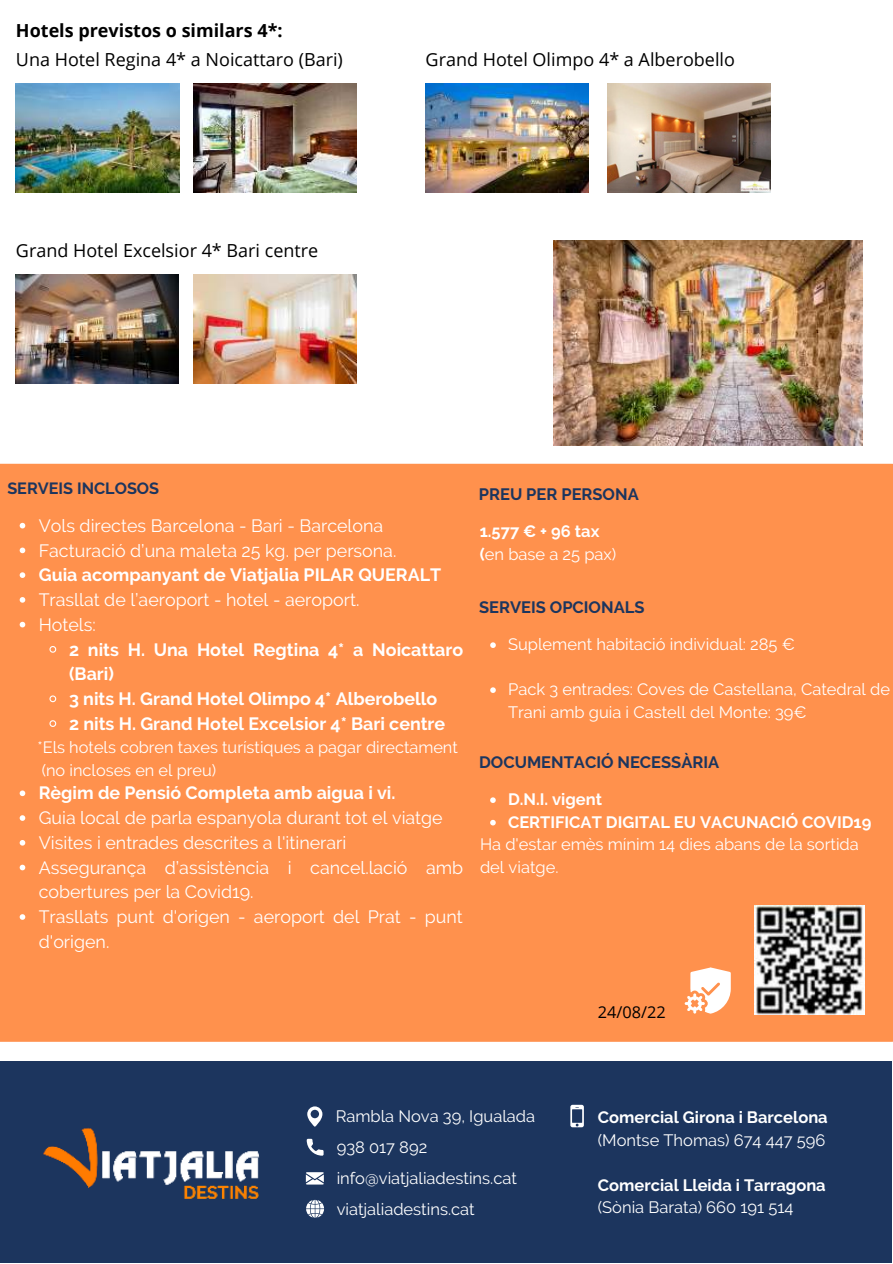
<style>
.page{position:relative;width:893px;height:1264px;background:#fff}
.page>*{position:absolute;margin:0;border:0;box-sizing:border-box;transform-origin:0 0}
.t1{font:18px "Open Sans";color:#000}
.t2{font:700 18px "Open Sans";color:#000}
.t3{font:17.85px/24.8px "Raleway";color:#fff}
.t4{font:700 17.85px/24.8px "Raleway";color:#fff}
.t5{font:16.5px/22.5px "Raleway";color:#fff}
.t6{font:700 16.5px/22.5px "Raleway";color:#fff}
.t7{font:700 16.5px "Raleway";color:#1c355e}
.t8{font:16.35px/22.5px "Raleway";color:#fff}
.t9{font:16.35px "Open Sans";color:#000}
.t10{font:700 16.2px "Raleway";color:#1c355e}
.s1{font-weight:400}
</style>
<div class="page">
<div style="left:0;top:1061px;width:891px;height:201px;background:#1c355e"></div>
<svg style="left:570px;top:1104px;width:14px;height:23px"></svg>
<svg style="left:307px;top:1138px;width:16px;height:17px"></svg>
<svg style="left:307px;top:1106px;width:15px;height:20px"></svg>
<svg style="left:306px;top:1172px;width:18px;height:12px"></svg>
<svg style="left:306px;top:1199px;width:18px;height:18px"></svg>
<div style="left:0;top:464px;width:892px;height:577px;background:#ff914d"></div>
<svg style="left:684px;top:967px;width:46px;height:46px"></svg>
<img style="left:754px;top:905px;width:110px;height:109px">
<img style="left:43px;top:1127px;width:217px;height:72px">
<svg style="left:20px;top:523px;width:5px;height:5px"></svg>
<svg style="left:20px;top:547px;width:5px;height:6px"></svg>
<svg style="left:20px;top:572px;width:5px;height:6px"></svg>
<svg style="left:20px;top:597px;width:5px;height:5px"></svg>
<svg style="left:20px;top:622px;width:5px;height:5px"></svg>
<svg style="left:49px;top:645px;width:8px;height:8px"></svg>
<svg style="left:49px;top:694px;width:8px;height:9px"></svg>
<svg style="left:49px;top:719px;width:8px;height:8px"></svg>
<svg style="left:20px;top:790px;width:5px;height:6px"></svg>
<svg style="left:20px;top:815px;width:5px;height:5px"></svg>
<svg style="left:20px;top:840px;width:5px;height:5px"></svg>
<svg style="left:20px;top:864px;width:5px;height:6px"></svg>
<svg style="left:20px;top:914px;width:5px;height:5px"></svg>
<svg style="left:490px;top:642px;width:6px;height:6px"></svg>
<svg style="left:490px;top:687px;width:6px;height:6px"></svg>
<svg style="left:490px;top:797px;width:5px;height:6px"></svg>
<svg style="left:490px;top:819px;width:5px;height:6px"></svg>
<img style="left:16px;top:83px;width:163px;height:109px">
<img style="left:193px;top:83px;width:163px;height:109px">
<img style="left:607px;top:83px;width:163px;height:109px">
<img style="left:425px;top:83px;width:163px;height:109px">
<img style="left:193px;top:275px;width:163px;height:109px">
<img style="left:16px;top:275px;width:163px;height:109px">
<img style="left:553px;top:240px;width:309px;height:206px">
<p class="t2" style="left:16px;top:18px;width:268px">Hotels previstos o similars 4*:</p>
<p class="t1" style="left:16px;top:47px;width:328px">Una Hotel Regina 4* a Noicattaro (Bari)</p>
<p class="t1" style="left:425px;top:47px;width:311px">Grand Hotel Olimpo 4* a Alberobello</p>
<p class="t1" style="left:16px;top:238px;width:304px">Grand Hotel Excelsior 4* Bari centre</p>
<p class="t10" style="left:7px;top:478px;width:153px">SERVEIS INCLOSOS</p>
<p class="t3" style="left:39px;top:513px;width:359px">Vols directes Barcelona - Bari - Barcelona<br>Facturació d’una maleta 25 kg. per persona.</p>
<p class="t4" style="left:39px;top:562px;width:404px">Guia acompanyant de Viatjalia PILAR QUERALT</p>
<p class="t3" style="left:39px;top:587px;width:322px">Trasllat de l’aeroport - hotel - aeroport.<br>Hotels:</p>
<p class="t4" style="left:69px;top:637px;width:395px">2 nits H. Una Hotel Regtina 4* a Noicattaro (Bari)<br>3 nits H. Grand Hotel Olimpo 4* Alberobello<br>2 nits H. Grand Hotel Excelsior 4* Bari centre</p>
<p class="t8" style="left:38px;top:736px;width:422px">*Els hotels cobren taxes turístiques a pagar directament (no incloses en el preu)</p>
<p class="t4" style="left:39px;top:781px;width:358px">Règim de Pensió Completa amb aigua i vi.</p>
<p class="t3" style="left:39px;top:805px;width:426px">Guia local de parla espanyola durant tot el viatge Visites i entrades descrites a l'itinerari<br>Assegurança d’assistència i cancel.lació amb cobertures per la Covid19.<br>Trasllats punt d'origen - aeroport del Prat - punt d'origen.</p>
<p class="t7" style="left:479px;top:484px;width:161px">PREU PER PERSONA</p>
<p class="t6" style="left:479px;top:520px;width:138px">1.577 € + 96 tax (<span class="s1">en base a 25 pax)</span></p>
<p class="t7" style="left:479px;top:597px;width:167px">SERVEIS OPCIONALS</p>
<p class="t5" style="left:508px;top:633px;width:288px">Suplement habitació individual: 285 €</p>
<p class="t5" style="left:508px;top:678px;width:383px">Pack 3 entrades: Coves de Castellana, Catedral de<br>Trani amb guia i Castell del Monte: 39€</p>
<p class="t7" style="left:479px;top:752px;width:242px">DOCUMENTACIÓ NECESSÀRIA</p>
<p class="t6" style="left:508px;top:788px;width:365px">D.N.I. vigent<br>CERTIFICAT DIGITAL EU VACUNACIÓ COVID19</p>
<p class="t5" style="left:480px;top:833px;width:380px">Ha d'estar emès mínim 14 dies abans de la sortida del viatge.</p>
<p class="t9" style="left:597px;top:1000px;width:69px">24/08/22</p>
<p class="t5" style="left:335px;top:1104px;width:201px">Rambla Nova 39, Igualada</p>
<p class="t5" style="left:336px;top:1131px;width:182px;line-height:30.9px">938 017 892 info@viatjaliadestins.cat</p>
<p class="t5" style="left:336px;top:1197px;width:139px">viatjaliadestins.cat</p>
<p class="t6" style="left:597px;top:1106px;width:231px">Comercial Girona i Barcelona</p>
<p class="t5" style="left:597px;top:1128px;width:229px">(Montse Thomas) 674 447 596</p>
<p class="t6" style="left:597px;top:1173px;width:229px">Comercial Lleida i Tarragona</p>
<p class="t5" style="left:597px;top:1196px;width:197px">(Sònia Barata) 660 191 514</p>
</div>
